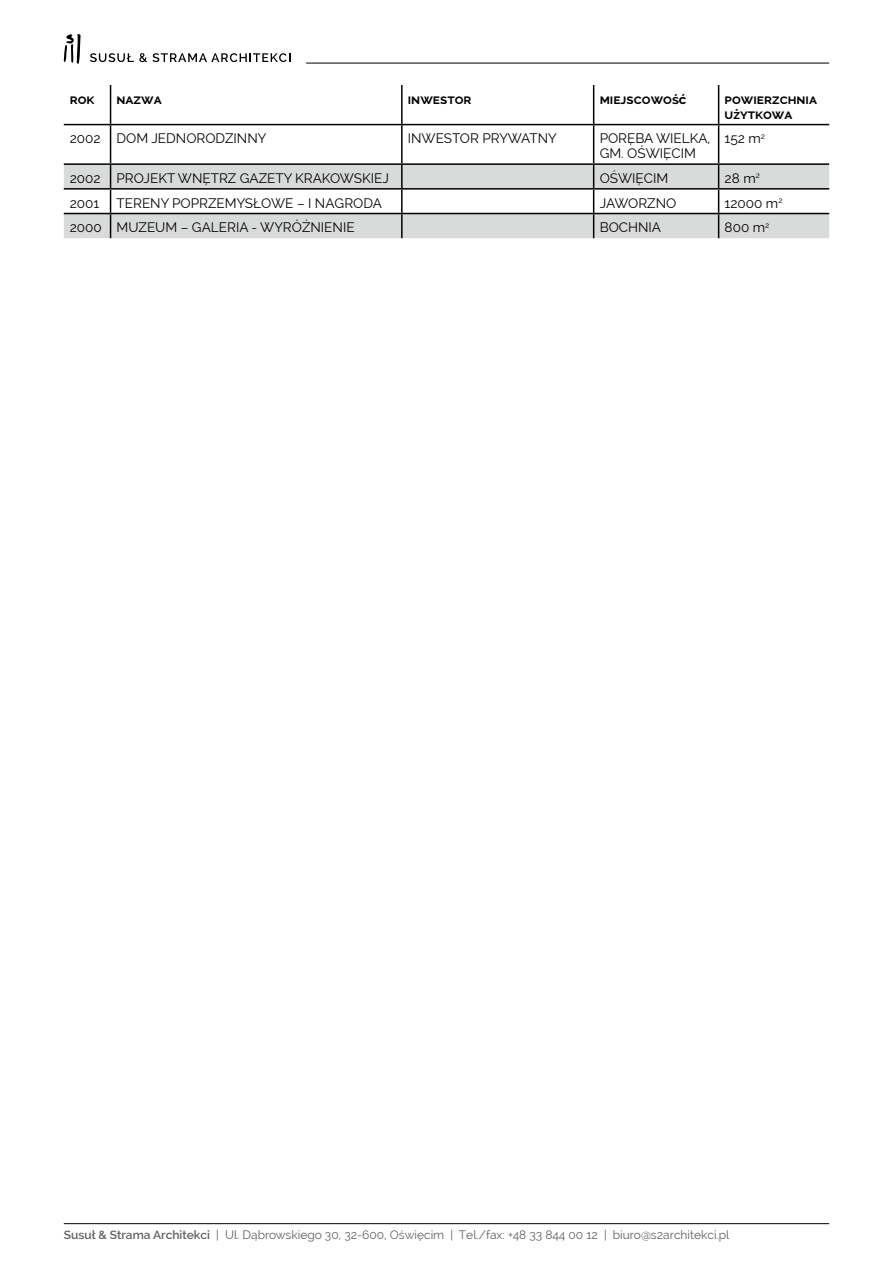
<style>
.page{position:relative;width:893px;height:1263px;background:#fff}
.page>*{position:absolute;margin:0;border:0;box-sizing:border-box;transform-origin:0 0}
.t1{font:13.5px/14.9px "Raleway";color:#000}
.t2{font:700 13.5px/14.9px "Raleway";color:#000}
.t3{font:12px "Raleway";color:#60605f}
.s1{font-weight:600}
</style>
<div class="page">
<hr style="left:306px;top:63px;width:523px;height:1px;background:#000">
<hr style="left:64px;top:1223px;width:765px;height:1px;background:#000">
<svg style="left:64px;top:34px;width:17px;height:30px"></svg>
<svg style="left:90px;top:53px;width:57px;height:9px"></svg>
<svg style="left:153px;top:53px;width:137px;height:9px"></svg>
<svg style="left:64px;top:165px;width:765px;height:73px;fill:#d9dada"></svg>
<hr style="left:110px;top:85px;width:1px;height:39px;background:#000">
<hr style="left:401px;top:85px;width:2px;height:39px;background:#000">
<hr style="left:593px;top:85px;width:1px;height:39px;background:#000">
<hr style="left:718px;top:85px;width:1px;height:39px;background:#000">
<hr style="left:64px;top:124px;width:47px;height:1px;background:#000">
<hr style="left:111px;top:124px;width:291px;height:1px;background:#000">
<hr style="left:110px;top:125px;width:1px;height:38px;background:#000">
<hr style="left:402px;top:124px;width:192px;height:1px;background:#000">
<hr style="left:401px;top:125px;width:2px;height:38px;background:#000">
<hr style="left:594px;top:124px;width:125px;height:1px;background:#000">
<hr style="left:593px;top:125px;width:1px;height:38px;background:#000">
<hr style="left:719px;top:124px;width:110px;height:1px;background:#000">
<hr style="left:718px;top:125px;width:1px;height:38px;background:#000">
<hr style="left:64px;top:163px;width:47px;height:2px;background:#000">
<hr style="left:111px;top:163px;width:291px;height:2px;background:#000">
<hr style="left:402px;top:163px;width:192px;height:2px;background:#000">
<hr style="left:401px;top:165px;width:2px;height:23px;background:#000">
<hr style="left:594px;top:163px;width:125px;height:2px;background:#000">
<hr style="left:719px;top:163px;width:110px;height:2px;background:#000">
<hr style="left:64px;top:188px;width:47px;height:2px;background:#000">
<hr style="left:111px;top:188px;width:291px;height:2px;background:#000">
<hr style="left:402px;top:188px;width:192px;height:2px;background:#000">
<hr style="left:401px;top:190px;width:2px;height:23px;background:#000">
<hr style="left:594px;top:188px;width:125px;height:2px;background:#000">
<hr style="left:719px;top:188px;width:110px;height:2px;background:#000">
<hr style="left:64px;top:213px;width:47px;height:1px;background:#000">
<hr style="left:111px;top:213px;width:291px;height:1px;background:#000">
<svg style="left:110px;top:165px;width:1px;height:73px"></svg>
<hr style="left:402px;top:213px;width:192px;height:1px;background:#000">
<hr style="left:401px;top:214px;width:2px;height:24px;background:#000">
<hr style="left:594px;top:213px;width:125px;height:1px;background:#000">
<svg style="left:593px;top:165px;width:1px;height:73px"></svg>
<hr style="left:719px;top:213px;width:110px;height:1px;background:#000">
<svg style="left:718px;top:165px;width:1px;height:73px"></svg>
<p class="t2" style="left:70px;top:92px;width:26px">rok</p>
<p class="t2" style="left:117px;top:92px;width:47px">nazwa</p>
<p class="t2" style="left:408px;top:92px;width:65px">inwestor</p>
<p class="t2" style="left:600px;top:92px;width:88px">miejscowość</p>
<p class="t2" style="left:725px;top:92px;width:94px">powierzchnia użytkowa</p>
<p class="t1" style="left:70px;top:131px;width:198px">2002 DOM JEDNORODZINNY</p>
<p class="t1" style="left:408px;top:131px;width:150px">INWESTOR PRYWATNY</p>
<p class="t1" style="left:600px;top:131px;width:112px">PORĘBA WIELKA,<br>GM. OŚWIĘCIM</p>
<p class="t1" style="left:725px;top:131px;width:42px">152 m<sup>2</sup></p>
<p class="t1" style="left:70px;top:171px;width:321px">2002 PROJEKT WNĘTRZ GAZETY KRAKOWSKIEJ</p>
<p class="t1" style="left:600px;top:171px;width:70px">OŚWIĘCIM</p>
<p class="t1" style="left:725px;top:171px;width:37px">28 m<sup>2</sup></p>
<p class="t1" style="left:70px;top:195px;width:31px">2001</p>
<p class="t1" style="left:117px;top:195px;width:267px">TERENY POPRZEMYSŁOWE – I NAGRODA</p>
<p class="t1" style="left:600px;top:195px;width:78px">JAWORZNO</p>
<p class="t1" style="left:725px;top:195px;width:59px">12000 m<sup>2</sup></p>
<p class="t1" style="left:70px;top:220px;width:286px">2000 MUZEUM – GALERIA - WYRÓŻNIENIE</p>
<p class="t1" style="left:600px;top:220px;width:63px">BOCHNIA</p>
<p class="t1" style="left:725px;top:220px;width:46px">800 m<sup>2</sup></p>
<p class="t3" style="left:64px;top:1227px;width:667px"><span class="s1">Susuł &amp; Strama Architekci</span> | Ul. Dąbrowskiego 30, 32-600, Oświęcim | Tel./fax: +48 33 844 00 12 | biuro@s2architekci.pl</p>
</div>
